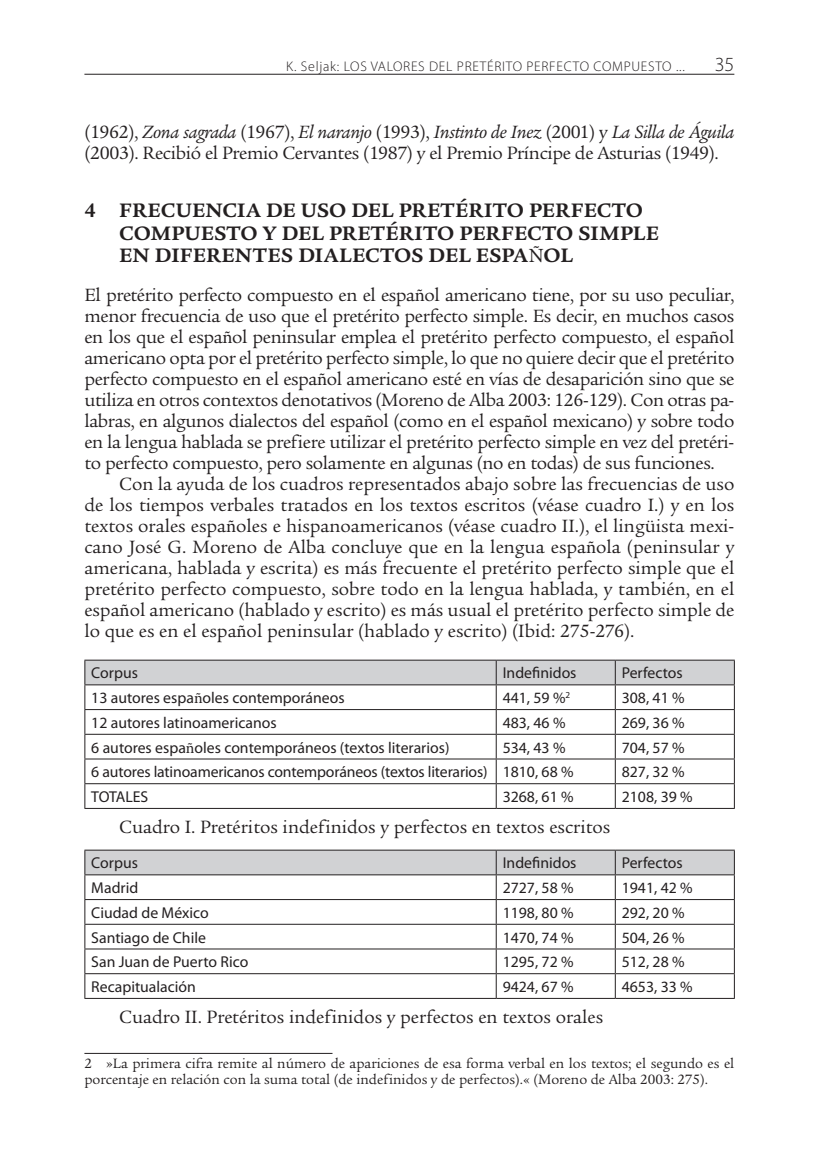
<style>
.page{position:relative;width:818px;height:1165px;background:#fff}
.page>*{position:absolute;margin:0;border:0;box-sizing:border-box;transform-origin:0 0}
.t1{font:700 20.12px/22.8px "Legacy Ser Itc TEE";letter-spacing:.005em;color:#231f20}
.t2{font:300 20.12px "Myriad Pro";color:#231f20}
.t3{font:18.38px/21px "Legacy Ser Itc TEE";color:#231f20;text-align:justify}
.t4{font:18.38px/21px "Legacy Ser Itc TEE";letter-spacing:-.02em;color:#231f20}
.t5{font:15.75px "Myriad Pro";color:#231f20}
.t6{font:14px/15.8px "Legacy Ser Itc TEE";color:#231f20}
.t7{font:300 14px "Myriad Pro";letter-spacing:.05em;color:#231f20}
.s1{font-style:italic}
.s2{font-family:"Minion Pro";font-weight:400}
.s3{font-family:"Minion Pro"}
</style>
<div class="page">
<hr style="left:84px;top:74px;width:650px;height:1px;background:#231f20">
<svg style="left:84px;top:660px;width:651px;height:148px"></svg>
<hr style="left:84px;top:808px;width:412px;height:1px;background:#231f20">
<hr style="left:496px;top:808px;width:119px;height:1px;background:#231f20">
<hr style="left:615px;top:808px;width:120px;height:1px;background:#231f20">
<svg style="left:84px;top:850px;width:651px;height:148px"></svg>
<hr style="left:84px;top:998px;width:412px;height:1px;background:#231f20">
<hr style="left:496px;top:998px;width:119px;height:1px;background:#231f20">
<hr style="left:615px;top:998px;width:120px;height:1px;background:#231f20">
<hr style="left:84px;top:1053px;width:248px;height:1px;background:#231f20">
<p class="t7" style="left:286px;top:58px;width:400px">K. Seljak: LOS VALORES DEL PRETÉRITO PERFECTO COMPUESTO ...</p>
<p class="t2" style="left:715px;top:52px;width:21px">35</p>
<p class="t4" style="left:84px;top:122px;width:651px">(1962), <span class="s1">Zona sagrada</span> (1967), <span class="s1">El naranjo</span> (1993), <span class="s1">Instinto de Inez</span> (2001) y <span class="s1">La Silla de Águila </span>(2003). Recibió el Premio Cervantes (1987) y el Premio Príncipe de Asturias (1949).</p>
<p class="t1" style="left:119px;top:199px;width:541px;text-indent:-35px">4 FRECUENCIA DE USO DEL PRETÉRITO PERFECTO<br>COMPUESTO Y DEL PRETÉRITO PERFECTO SIMPLE<br>EN DIFERENTES DIALECTOS DEL ESPA<span class="s2">Ñ</span>OL</p>
<p class="t3" style="left:84px;top:285px;width:651px">El pretérito perfecto compuesto en el espa<span class="s3">ñ</span>ol americano tiene, por su uso peculiar, menor frecuencia de uso que el pretérito perfecto simple. Es decir, en muchos casos en los que el espa<span class="s3">ñ</span>ol peninsular emplea el pretérito perfecto compuesto, el espa<span class="s3">ñ</span>ol americano opta por el pretérito perfecto simple, lo que no quiere decir que el pretérito perfecto compuesto en el espa<span class="s3">ñ</span>ol americano esté en vías de desaparición sino que se utiliza en otros contextos denotativos (Moreno de Alba 2003: 126-129). Con otras pa&shy;labras, en algunos dialectos del espa<span class="s3">ñ</span>ol (como en el espa<span class="s3">ñ</span>ol mexicano) y sobre todo en la lengua hablada se prefiere utilizar el pretérito perfecto simple en vez del pretéri&shy;to perfecto compuesto, pero solamente en algunas (no en todas) de sus funciones.</p>
<p class="t3" style="left:84px;top:474px;width:651px;text-indent:35px">Con la ayuda de los cuadros representados abajo sobre las frecuencias de uso de los tiempos verbales tratados en los textos escritos (véase cuadro I.) y en los textos orales espa<span class="s3">ñ</span>oles e hispanoamericanos (véase cuadro II.), el lingüista mexi&shy;cano José G. Moreno de Alba concluye que en la lengua espa<span class="s3">ñ</span>ola (peninsular y americana, hablada y escrita) es más frecuente el pretérito perfecto simple que el pretérito perfecto compuesto, sobre todo en la lengua hablada, y también, en el espa<span class="s3">ñ</span>ol americano (hablado y escrito) es más usual el pretérito perfecto simple de lo que es en el espa<span class="s3">ñ</span>ol peninsular (hablado y escrito) (Ibid: 275-276).<sup>2</sup></p>
<p class="t5" style="left:91px;top:663px;width:48px">Corpus</p>
<p class="t5" style="left:503px;top:663px;width:75px">Indefinidos</p>
<p class="t5" style="left:622px;top:663px;width:63px">Perfectos</p>
<p class="t5" style="left:91px;top:688px;width:255px">13 autores espa<span class="s3">ñ</span>oles contemporáneos</p>
<p class="t5" style="left:503px;top:688px;width:69px">441, 59 %<sup>2</sup></p>
<p class="t5" style="left:622px;top:688px;width:64px">308, 41 %</p>
<p class="t5" style="left:91px;top:713px;width:187px">12 autores latinoamericanos</p>
<p class="t5" style="left:503px;top:713px;width:64px">483, 46 %</p>
<p class="t5" style="left:622px;top:713px;width:64px">269, 36 %</p>
<p class="t5" style="left:91px;top:738px;width:360px">6 autores espa<span class="s3">ñ</span>oles contemporáneos (textos literarios)</p>
<p class="t5" style="left:503px;top:738px;width:64px">534, 43 %</p>
<p class="t5" style="left:622px;top:738px;width:64px">704, 57 %</p>
<p class="t5" style="left:91px;top:762px;width:484px">6 autores latinoamericanos contemporáneos (textos literarios) 1810, 68 %</p>
<p class="t5" style="left:622px;top:762px;width:64px">827, 32 %</p>
<p class="t5" style="left:91px;top:787px;width:59px">TOTALES</p>
<p class="t5" style="left:503px;top:787px;width:72px">3268, 61 %</p>
<p class="t5" style="left:622px;top:787px;width:72px">2108, 39 %</p>
<p class="t3" style="left:119px;top:817px;width:493px">Cuadro I. Pretéritos indefinidos y perfectos en textos escritos</p>
<p class="t5" style="left:91px;top:853px;width:48px">Corpus</p>
<p class="t5" style="left:503px;top:853px;width:75px">Indefinidos</p>
<p class="t5" style="left:622px;top:853px;width:63px">Perfectos</p>
<p class="t5" style="left:91px;top:878px;width:49px">Madrid</p>
<p class="t5" style="left:503px;top:878px;width:72px">2727, 58 %</p>
<p class="t5" style="left:622px;top:878px;width:72px">1941, 42 %</p>
<p class="t5" style="left:91px;top:903px;width:119px">Ciudad de México</p>
<p class="t5" style="left:503px;top:903px;width:72px">1198, 80 %</p>
<p class="t5" style="left:622px;top:903px;width:64px">292, 20 %</p>
<p class="t5" style="left:91px;top:928px;width:116px">Santiago de Chile</p>
<p class="t5" style="left:503px;top:928px;width:72px">1470, 74 %</p>
<p class="t5" style="left:622px;top:928px;width:64px">504, 26 %</p>
<p class="t5" style="left:91px;top:952px;width:159px">San Juan de Puerto Rico</p>
<p class="t5" style="left:503px;top:952px;width:72px">1295, 72 %</p>
<p class="t5" style="left:622px;top:952px;width:64px">512, 28 %</p>
<p class="t5" style="left:91px;top:977px;width:106px">Recapitualación</p>
<p class="t5" style="left:503px;top:977px;width:72px">9424, 67 %</p>
<p class="t5" style="left:622px;top:977px;width:72px">4653, 33 %</p>
<p class="t3" style="left:119px;top:1007px;width:486px">Cuadro II. Pretéritos indefinidos y perfectos en textos orales</p>
<p class="t6" style="left:84px;top:1056px;width:651px">2 »La primera cifra remite al número de apariciones de esa forma verbal en los textos; el segundo es el porcentaje en relación con la suma total (de indefinidos y de perfectos).« (Moreno de Alba 2003: 275).</p>
</div>
